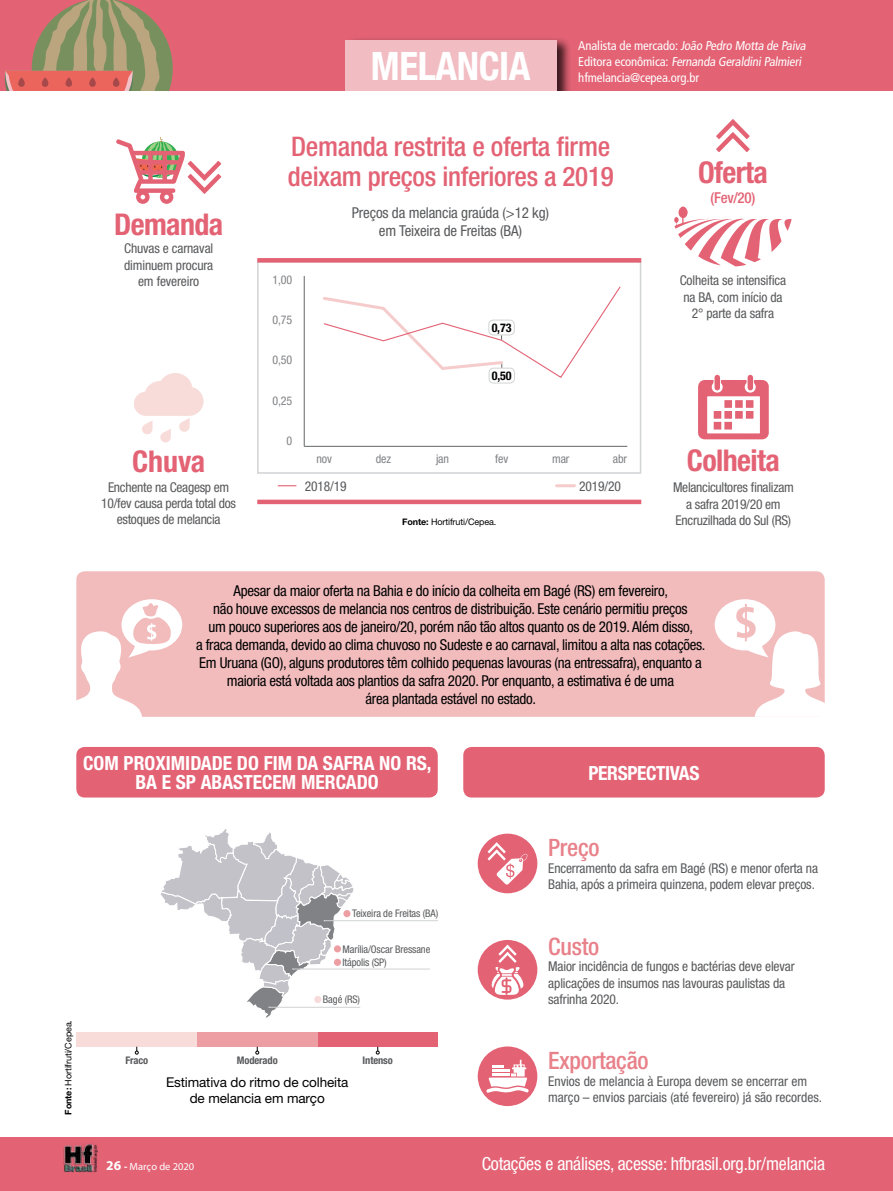
<style>
.page{position:relative;width:893px;height:1191px;background:#fff}
.page>*{position:absolute;margin:0;border:0;box-sizing:border-box;transform-origin:0 0}
.t1{font:700 condensed 39px "Helvetica Neue";letter-spacing:-.01em;color:#fff}
.t2{font:700 condensed 30px "Helvetica Neue";letter-spacing:-.02em;color:#e36375}
.t3{font:500 condensed 27px/30px "Helvetica Neue";letter-spacing:-.01em;color:#e36375}
.t4{font:500 condensed 24px "Helvetica Neue";letter-spacing:-.01em;color:#e8818a}
.t5{font:700 condensed 19.5px/19.2px "Helvetica Neue";color:#fff;text-align:center}
.t6{font:700 condensed 19.5px "Helvetica Neue";letter-spacing:-.02em;color:#fff}
.t7{font:condensed 18px "Helvetica Neue";letter-spacing:-.01em;color:#fff}
.t8{font:condensed 15px/18px "Helvetica Neue";letter-spacing:-.02em;color:#000;text-align:center}
.t9{font:condensed 15px/18px "Helvetica Neue";letter-spacing:-.01em;color:#58595b;text-align:center}
.t10{font:500 condensed 15px "Helvetica Neue";color:#e36375}
.t11{font:condensed 13.5px/16.2px "Helvetica Neue";letter-spacing:-.01em;color:#58595b;text-align:center}
.t12{font:13.5px/16.2px "Helvetica Neue";letter-spacing:-.01em;color:#000;text-align:center}
.t13{font:condensed 12.75px/15.9px "Frutiger";letter-spacing:-.01em;color:#fff}
.t14{font:condensed 12px "Helvetica Neue";letter-spacing:-.01em;color:#808285}
.t15{font:700 condensed 12px "Helvetica Neue";color:#000}
.t16{font:condensed 10.5px/13.5px "Helvetica Neue";letter-spacing:-.01em;color:#58595b}
.t17{font:700 condensed 10.5px "Helvetica Neue";letter-spacing:-.01em;color:#58595b}
.t18{font:10.5px "Myriad";color:#fff}
.t19{font:9px "Helvetica Neue";letter-spacing:-.01em;color:#000}
.s1{font-weight:700}
.s2{font-weight:700;font-size:13.5px}
</style>
<div class="page">
<svg style="left:278px;top:485px;width:18px;height:1px"></svg>
<div style="left:0;top:0;width:892px;height:91px;background:#e36375"></div>
<div style="left:344px;top:36px;width:228px;height:55px;background:#000;opacity:.75"></div>
<div style="left:345px;top:40px;width:211px;height:51px;background:#f1bdc3"></div>
<svg style="left:5px;top:0;width:168px;height:91px"></svg>
<div style="left:0;top:1137px;width:892px;height:54px;background:#e36375"></div>
<div style="left:76px;top:747px;width:362px;height:50px;background:#e36375;border-radius:9px"></div>
<div style="left:463px;top:747px;width:362px;height:50px;background:#e36375;border-radius:9px"></div>
<div style="left:76px;top:571px;width:749px;height:146px;background:#f2bcbd;border-radius:9px"></div>
<svg style="left:715px;top:599px;width:110px;height:118px"></svg>
<svg style="left:76px;top:599px;width:106px;height:118px"></svg>
<div style="left:77px;top:1031px;width:120px;height:15px;background:#f8dcda"></div>
<div style="left:317px;top:1031px;width:121px;height:15px;background:#e36375"></div>
<div style="left:197px;top:1031px;width:120px;height:15px;background:#ed9ea2"></div>
<svg style="left:135px;top:1046px;width:4px;height:8px"></svg>
<svg style="left:255px;top:1046px;width:4px;height:8px"></svg>
<svg style="left:376px;top:1046px;width:4px;height:8px"></svg>
<div style="left:478px;top:940px;width:59px;height:59px;background:#e36375;border-radius:50%"></div>
<div style="left:478px;top:1046px;width:59px;height:60px;background:#e36375;border-radius:50%"></div>
<div style="left:478px;top:833px;width:59px;height:60px;background:#e36375;border-radius:50%"></div>
<div style="left:257px;top:261px;width:384px;height:213px;border:2px solid #d1d3d4"></div>
<hr style="left:304px;top:276px;width:1px;height:170px;background:#636466">
<hr style="left:257px;top:258px;width:384px;height:4px;background:#e36375">
<div style="left:257px;top:499px;width:384px;height:5px;background:#e36375"></div>
<svg style="left:323px;top:286px;width:298px;height:93px"></svg>
<hr style="left:557px;top:484px;width:17px;height:3px;background:#f5cccb">
<hr style="left:324px;top:920px;width:114px;height:1px;background:#d1d3d4">
<div style="left:489px;top:320px;width:25px;height:15px;background:#fff;border-radius:4px"></div>
<div style="left:489px;top:320px;width:25px;height:15px;border:1px solid #d1d3d4;border-radius:4px"></div>
<hr style="left:269px;top:1007px;width:91px;height:1px;background:#d1d3d4">
<div style="left:489px;top:368px;width:25px;height:15px;background:#fff;border-radius:4px"></div>
<div style="left:489px;top:368px;width:26px;height:15px;border:1px solid #d1d3d4;border-radius:4px"></div>
<svg style="left:674px;top:206px;width:118px;height:61px"></svg>
<svg style="left:716px;top:119px;width:34px;height:33px"></svg>
<svg style="left:486px;top:1059px;width:43px;height:33px"></svg>
<hr style="left:304px;top:446px;width:323px;height:1px;background:#636466">
<svg style="left:134px;top:373px;width:70px;height:69px"></svg>
<svg style="left:698px;top:375px;width:71px;height:64px"></svg>
<svg style="left:116px;top:137px;width:105px;height:67px"></svg>
<svg style="left:491px;top:944px;width:33px;height:51px"></svg>
<svg style="left:488px;top:842px;width:40px;height:42px"></svg>
<hr style="left:293px;top:968px;width:137px;height:1px;background:#d1d3d4">
<svg style="left:161px;top:829px;width:194px;height:189px"></svg>
<div style="left:334px;top:958px;width:7px;height:8px;background:#ed9ea2;border-radius:50%"></div>
<div style="left:334px;top:945px;width:7px;height:7px;background:#ed9ea2;border-radius:50%"></div>
<img style="left:64px;top:1143px;width:34px;height:29px">
<h2 class="t2" style="left:114px;top:206px;width:111px">Demanda</h2>
<p class="t11" style="left:124px;top:240px;width:91px">Chuvas e carnaval diminuem procura em fevereiro</p>
<h2 class="t2" style="left:132px;top:443px;width:75px">Chuva</h2>
<p class="t11" style="left:101px;top:478px;width:136px">Enchente na Ceagesp em<br>10/fev causa perda total dos estoques de melancia</p>
<h1 class="t1" style="left:371px;top:34px;width:161px">MELANCIA</h1>
<p class="t13" style="left:578px;top:38px;width:231px">An a l i sta d e m e rca d o : João Pedro Motta de Paiva<br>E d i to ra eco n ô m i ca : Fernanda GeraldiniPalmieri hfmelancia@cepea.org.br</p>
<h3 class="t3" style="left:288px;top:131px;width:327px">Demanda restrita e oferta firme deixam preços inferiores a 2019</h3>
<p class="t9" style="left:352px;top:204px;width:199px">Preços da melancia graúda (&gt;12 kg) em Teixeira de Freitas (BA)</p>
<p class="t14" style="left:272px;top:272px;width:21px">1,00</p>
<p class="t14" style="left:272px;top:313px;width:21px">0,75</p>
<p class="t14" style="left:272px;top:353px;width:21px">0,50</p>
<p class="t14" style="left:272px;top:393px;width:21px">0,25</p>
<p class="t14" style="left:286px;top:434px;width:7px">0</p>
<p class="t15" style="left:492px;top:320px;width:21px">0,73</p>
<p class="t15" style="left:492px;top:368px;width:21px">0,50</p>
<p class="t14" style="left:316px;top:452px;width:17px">nov</p>
<p class="t14" style="left:376px;top:452px;width:17px">dez</p>
<p class="t14" style="left:436px;top:452px;width:15px">jan</p>
<p class="t14" style="left:495px;top:452px;width:15px">fev</p>
<p class="t14" style="left:552px;top:452px;width:19px">mar</p>
<p class="t14" style="left:613px;top:452px;width:16px">abr</p>
<p class="t11" style="left:305px;top:478px;width:43px">2018/19</p>
<p class="t11" style="left:579px;top:478px;width:43px">2019/20</p>
<p class="t19" style="left:402px;top:516px;width:96px"><span class="s1">Fonte:</span> Hortifruti/Cepea.</p>
<h2 class="t2" style="left:698px;top:154px;width:71px">Oferta</h2>
<p class="t10" style="left:710px;top:189px;width:46px">(Fev/20)</p>
<p class="t11" style="left:680px;top:272px;width:108px">Colheita se intensifica na BA, com início da<br>2° parte da safra</p>
<h2 class="t2" style="left:687px;top:442px;width:94px">Colheita</h2>
<p class="t11" style="left:673px;top:479px;width:122px">Melancicultores finalizam a safra 2019/20 em<br>Encruzilhada do Sul (RS)</p>
<p class="t8" style="left:196px;top:581px;width:511px">Apesar da maior oferta na Bahia e do início da colheita em Bagé (RS) em fevereiro,<br>não houve excessos de melancia nos centros de distribuição. Este cenário permitiu preços<br>um pouco superiores aos de janeiro/20, porém não tão altos quanto os de 2019. Além disso,<br>a fraca demanda, devido ao clima chuvoso no Sudeste e ao carnaval, limitou a alta nas cotações.<br>Em Uruana (GO), alguns produtores têm colhido pequenas lavouras (na entressafra), enquanto a maioria está voltada aos plantios da safra 2020. Por enquanto, a estimativa é de uma<br>área plantada estável no estado.</p>
<h3 class="t5" style="left:83px;top:753px;width:350px">COM PROXIMIDADE DO FIM DA SAFRA NO RS,<br>BA E SP ABASTECEM MERCADO</h3>
<h3 class="t6" style="left:588px;top:761px;width:112px">PERSPECTIVAS</h3>
<p class="t19" style="left:63px;top:1114px;width:96px;rotate:-90deg"><span class="s1">Fonte:</span> Hortifruti/Cepea.</p>
<p class="t16" style="left:352px;top:906px;width:88px">Teixeira de Freitas (BA)</p>
<p class="t16" style="left:343px;top:942px;width:89px">Marília/Oscar Bressane<br>Itápolis (SP)</p>
<p class="t16" style="left:323px;top:992px;width:39px">Bagé (RS)</p>
<p class="t17" style="left:125px;top:1054px;width:24px">Fraco</p>
<p class="t17" style="left:237px;top:1054px;width:43px">Moderado</p>
<p class="t17" style="left:363px;top:1054px;width:32px">Intenso</p>
<p class="t12" style="left:166px;top:1074px;width:184px">Estimativa do ritmo de colheita de melancia em março</p>
<p class="t18" style="left:106px;top:1161px;width:89px"><span class="s2">26</span> <span class="s1">-</span> Março de 2020</p>
<h3 class="t4" style="left:548px;top:833px;width:53px">Preço</h3>
<p class="t11" style="left:548px;top:860px;width:271px;text-align:left">Encerramento da safra em Bagé (RS) e menor oferta na<br>Bahia, após a primeira quinzena, podem elevar preços.</p>
<h3 class="t4" style="left:548px;top:931px;width:53px">Custo</h3>
<p class="t11" style="left:548px;top:958px;width:248px;text-align:left">Maior incidência de fungos e bactérias deve elevar aplicações de insumos nas lavouras paulistas da safrinha 2020.</p>
<h3 class="t4" style="left:548px;top:1046px;width:102px">Exportação</h3>
<p class="t11" style="left:548px;top:1073px;width:275px;text-align:left">Envios de melancia à Europa devem se encerrar em março – envios parciais (até fevereiro) já são recordes.</p>
<h3 class="t7" style="left:482px;top:1153px;width:345px">Cotações e análises, acesse: hfbrasil.org.br/melancia</h3>
</div>
